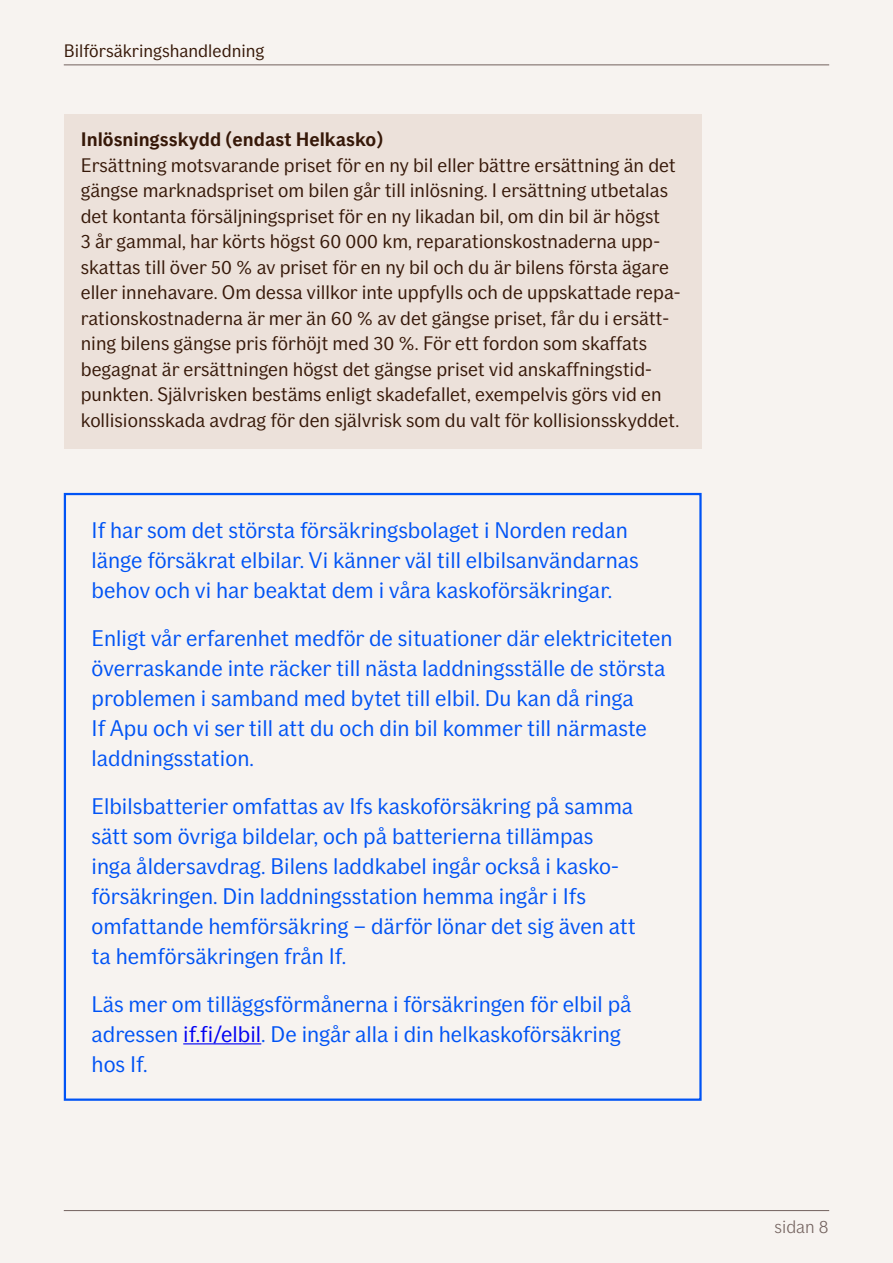
<style>
.page{position:relative;width:893px;height:1263px;background:#f7f3f0}
.page>*{position:absolute;margin:0;border:0;box-sizing:border-box;transform-origin:0 0}
.t1{font:22.5px/30px "If Sans";color:#0053f5}
.t2{font:19.5px/25.5px "If Sans";color:#361808}
.t3{font:700 19.5px "If Sans";color:#361808}
.t4{font:18px "If Sans";color:#361808}
.t5{font:300 18px "If Sans";color:#73625e}
.s1{color:#0000f3}
</style>
<div class="page">
<hr style="left:64px;top:64px;width:765px;height:1px;background:#73625e">
<hr style="left:64px;top:1210px;width:765px;height:1px;background:#73625e">
<div style="left:64px;top:115px;width:638px;height:334px;background:#ece1da"></div>
<hr style="left:183px;top:1043px;width:78px;height:1px;background:#0000f3">
<p class="t4" style="left:64px;top:40px;width:202px">Bilförsäkringshandledning</p>
<p class="t3" style="left:81px;top:128px;width:304px">Inlösningsskydd (endast Helkasko)</p>
<p class="t2" style="left:81px;top:152px;width:601px">Ersättning motsvarande priset för en ny bil eller bättre ersättning än det gängse marknadspriset om bilen går till inlösning. I ersättning utbetalas det kontanta försäljningspriset för en ny likadan bil, om din bil är högst<br>3 år gammal, har körts högst 60 000 km, reparationskostnaderna upp&shy;skattas till över 50 % av priset för en ny bil och du är bilens första ägare eller innehavare. Om dessa villkor inte uppfylls och de uppskattade repa&shy;rationskostnaderna är mer än 60 % av det gängse priset, får du i ersätt&shy;ning bilens gängse pris förhöjt med 30 %. För ett fordon som skaffats begagnat är ersättningen högst det gängse priset vid anskaffningstid&shy;punkten. Självrisken bestäms enligt skadefallet, exempelvis görs vid en kollisionsskada avdrag för den självrisk som du valt för kollisionsskyddet.</p>
<p class="t1" style="left:92px;top:515px;width:549px">If har som det största försäkringsbolaget i Norden redan länge försäkrat elbilar. Vi känner väl till elbilsanvändarnas behov och vi har beaktat dem i våra kaskoförsäkringar.</p>
<p class="t1" style="left:92px;top:623px;width:582px">Enligt vår erfarenhet medför de situationer där elektriciteten överraskande inte räcker till nästa laddningsställe de största problemen i samband med bytet till elbil. Du kan då ringa<br>If Apu och vi ser till att du och din bil kommer till närmaste laddningsstation.</p>
<p class="t1" style="left:92px;top:791px;width:546px">Elbilsbatterier omfattas av Ifs kaskoförsäkring på samma sätt som övriga bildelar, och på batterierna tillämpas inga åldersavdrag. Bilens laddkabel ingår också i kasko&shy;försäkringen. Din laddningsstation hemma ingår i Ifs omfattande hemförsäkring – därför lönar det sig även att ta hemförsäkringen från If.</p>
<p class="t1" style="left:92px;top:989px;width:542px">Läs mer om tilläggsförmånerna i försäkringen för elbil på adressen <span class="s1">if.fi/elbil</span>. De ingår alla i din helkaskoförsäkring hos If.</p>
<p class="t5" style="left:775px;top:1217px;width:55px">sidan 8</p>
</div>
